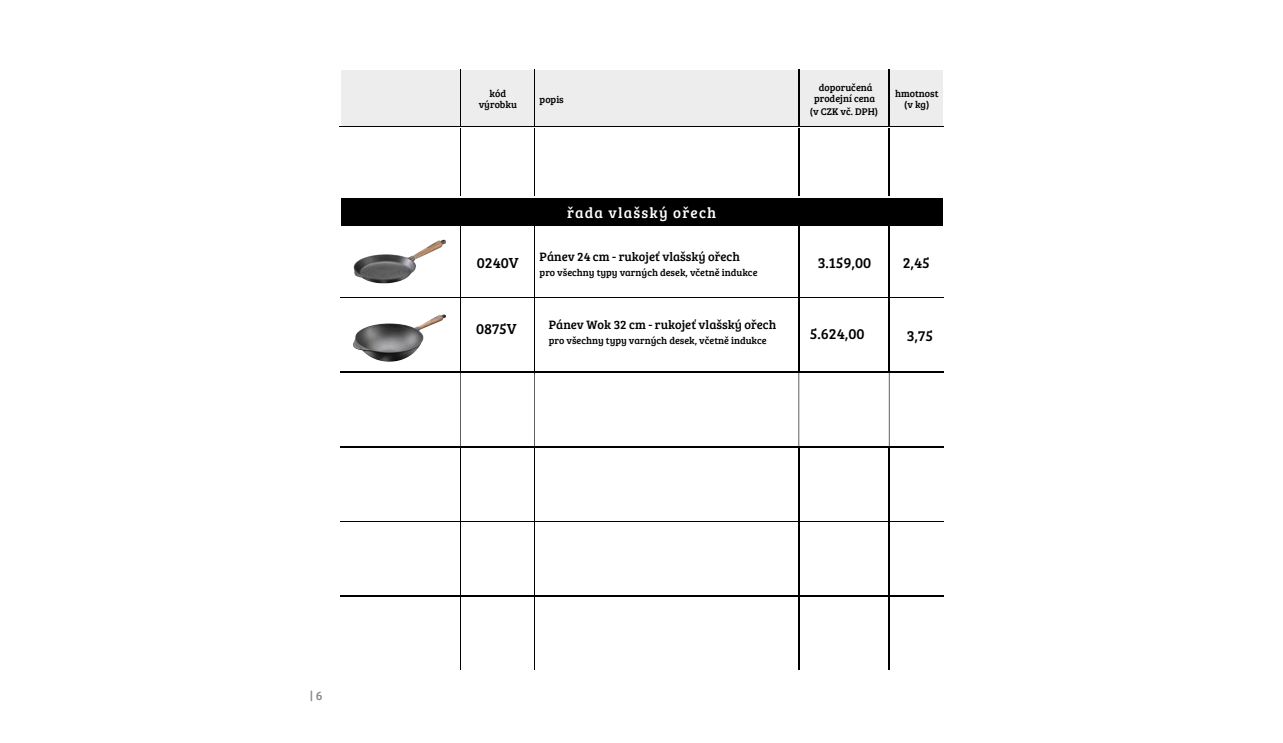
<style>
.page{position:relative;width:1283px;height:743px;background:#fff}
.page>*{position:absolute;margin:0;border:0;box-sizing:border-box;transform-origin:0 0}
.t1{font:15px "Bree Serif";color:#000}
.t2{font:15px "Bree Serif";letter-spacing:.08em;color:#fff}
.t3{font:12.6px "Bree Serif";color:#000}
.t4{font:12.6px "Bree Serif";color:#878787}
.t5{font:10.05px/11.2px "Bree Serif";color:#000;text-align:center}
</style>
<div class="page">
<div style="left:340px;top:197px;width:603px;height:28px;background:#000"></div>
<hr style="left:340px;top:225px;width:120px;height:1px;background:#000">
<hr style="left:460px;top:225px;width:74px;height:1px;background:#000">
<hr style="left:534px;top:225px;width:264px;height:1px;background:#000">
<hr style="left:798px;top:225px;width:91px;height:1px;background:#000">
<hr style="left:889px;top:225px;width:54px;height:1px;background:#000">
<hr style="left:460px;top:127px;width:1px;height:70px;background:#000">
<hr style="left:534px;top:127px;width:1px;height:70px;background:#000">
<hr style="left:798px;top:127px;width:1px;height:70px;background:#000">
<hr style="left:888px;top:127px;width:1px;height:70px;background:#000">
<hr style="left:460px;top:226px;width:1px;height:71px;background:#000">
<hr style="left:534px;top:226px;width:1px;height:71px;background:#000">
<hr style="left:798px;top:226px;width:1px;height:71px;background:#000">
<hr style="left:888px;top:226px;width:1px;height:71px;background:#000">
<hr style="left:460px;top:298px;width:1px;height:74px;background:#000">
<hr style="left:534px;top:298px;width:1px;height:74px;background:#000">
<hr style="left:798px;top:298px;width:1px;height:74px;background:#000">
<hr style="left:888px;top:298px;width:1px;height:74px;background:#000">
<hr style="left:460px;top:372px;width:1px;height:74px;background:#000">
<hr style="left:534px;top:372px;width:1px;height:74px;background:#000">
<hr style="left:798px;top:372px;width:1px;height:74px;background:#000">
<hr style="left:888px;top:372px;width:1px;height:74px;background:#000">
<hr style="left:460px;top:447px;width:1px;height:74px;background:#000">
<hr style="left:534px;top:447px;width:1px;height:74px;background:#000">
<hr style="left:798px;top:447px;width:1px;height:74px;background:#000">
<hr style="left:888px;top:447px;width:1px;height:74px;background:#000">
<hr style="left:460px;top:521px;width:1px;height:74px;background:#000">
<hr style="left:534px;top:521px;width:1px;height:74px;background:#000">
<hr style="left:798px;top:521px;width:1px;height:74px;background:#000">
<hr style="left:888px;top:521px;width:1px;height:74px;background:#000">
<hr style="left:460px;top:596px;width:1px;height:74px;background:#000">
<hr style="left:534px;top:596px;width:1px;height:74px;background:#000">
<hr style="left:798px;top:596px;width:1px;height:74px;background:#000">
<hr style="left:888px;top:596px;width:1px;height:74px;background:#000">
<hr style="left:340px;top:297px;width:120px;height:1px;background:#000">
<hr style="left:460px;top:297px;width:74px;height:1px;background:#000">
<hr style="left:534px;top:297px;width:264px;height:1px;background:#000">
<hr style="left:798px;top:297px;width:91px;height:1px;background:#000">
<hr style="left:889px;top:297px;width:54px;height:1px;background:#000">
<hr style="left:340px;top:372px;width:120px;height:1px;background:#000">
<hr style="left:460px;top:372px;width:74px;height:1px;background:#000">
<hr style="left:534px;top:372px;width:264px;height:1px;background:#000">
<hr style="left:798px;top:372px;width:91px;height:1px;background:#000">
<hr style="left:889px;top:372px;width:54px;height:1px;background:#000">
<hr style="left:340px;top:446px;width:120px;height:1px;background:#000">
<hr style="left:460px;top:446px;width:74px;height:1px;background:#000">
<hr style="left:534px;top:446px;width:264px;height:1px;background:#000">
<hr style="left:798px;top:446px;width:91px;height:1px;background:#000">
<hr style="left:889px;top:446px;width:54px;height:1px;background:#000">
<hr style="left:340px;top:521px;width:120px;height:1px;background:#000">
<hr style="left:460px;top:521px;width:74px;height:1px;background:#000">
<hr style="left:534px;top:521px;width:264px;height:1px;background:#000">
<hr style="left:798px;top:521px;width:91px;height:1px;background:#000">
<hr style="left:889px;top:521px;width:54px;height:1px;background:#000">
<hr style="left:340px;top:595px;width:120px;height:1px;background:#000">
<hr style="left:460px;top:595px;width:74px;height:1px;background:#000">
<hr style="left:534px;top:595px;width:264px;height:1px;background:#000">
<hr style="left:798px;top:595px;width:91px;height:1px;background:#000">
<hr style="left:889px;top:595px;width:54px;height:1px;background:#000">
<hr style="left:339px;top:197px;width:121px;height:1px;background:#fff">
<hr style="left:460px;top:197px;width:74px;height:1px;background:#fff">
<hr style="left:534px;top:197px;width:264px;height:1px;background:#fff">
<hr style="left:798px;top:197px;width:91px;height:1px;background:#fff">
<hr style="left:889px;top:197px;width:54px;height:1px;background:#fff">
<hr style="left:460px;top:127px;width:74px;height:1px;background:#fff">
<hr style="left:534px;top:127px;width:264px;height:1px;background:#fff">
<hr style="left:798px;top:127px;width:91px;height:1px;background:#fff">
<img style="left:353px;top:239px;width:93px;height:44px">
<div style="left:339px;top:69px;width:604px;height:58px;background:#ededed"></div>
<hr style="left:339px;top:69px;width:121px;height:1px;background:#fff">
<hr style="left:339px;top:70px;width:1px;height:56px;background:#fff">
<hr style="left:460px;top:69px;width:74px;height:1px;background:#fff">
<hr style="left:534px;top:69px;width:264px;height:1px;background:#fff">
<hr style="left:798px;top:69px;width:91px;height:1px;background:#fff">
<hr style="left:889px;top:69px;width:54px;height:1px;background:#fff">
<hr style="left:460px;top:70px;width:1px;height:56px;background:#000">
<hr style="left:534px;top:70px;width:1px;height:56px;background:#000">
<hr style="left:798px;top:70px;width:1px;height:56px;background:#000">
<hr style="left:888px;top:70px;width:1px;height:56px;background:#000">
<hr style="left:339px;top:126px;width:121px;height:1px;background:#000">
<hr style="left:460px;top:126px;width:74px;height:1px;background:#000">
<hr style="left:534px;top:126px;width:264px;height:1px;background:#000">
<hr style="left:798px;top:126px;width:91px;height:1px;background:#000">
<hr style="left:889px;top:126px;width:54px;height:1px;background:#000">
<img style="left:353px;top:314px;width:93px;height:47px">
<p class="t4" style="left:310px;top:686px;width:14px">|6</p>
<h1 class="t5" style="left:478px;top:87px;width:40px">kód výrobku</h1>
<h2 class="t5" style="left:539px;top:93px;width:26px">popis</h2>
<p class="t5" style="left:814px;top:81px;width:63px">doporučená prodejní cena</p>
<p class="t5" style="left:810px;top:105px;width:70px">(v CZK vč. DPH)</p>
<p class="t5" style="left:895px;top:87px;width:45px">hmotnost (v kg)</p>
<p class="t2" style="left:567px;top:201px;width:151px">řada vlašský ořech</p>
<p class="t1" style="left:477px;top:252px;width:43px">0240V</p>
<p class="t3" style="left:539px;top:248px;width:202px">Pánev 24 cm - rukojeť vlašský ořech</p>
<p class="t5" style="left:539px;top:266px;width:219px">pro všechny typy varných desek, včetně indukce</p>
<p class="t1" style="left:817px;top:252px;width:55px">3.159,00</p>
<h1 class="t1" style="left:902px;top:252px;width:29px">2,45</h1>
<h2 class="t1" style="left:476px;top:318px;width:42px">0875V</h2>
<h2 class="t3" style="left:549px;top:316px;width:229px">Pánev Wok 32 cm - rukojeť vlašský ořech</h2>
<h2 class="t5" style="left:549px;top:334px;width:219px">pro všechny typy varných desek, včetně indukce</h2>
<h2 class="t1" style="left:809px;top:323px;width:56px">5.624,00</h2>
<h3 class="t1" style="left:906px;top:324px;width:28px">3,75</h3>
</div>
